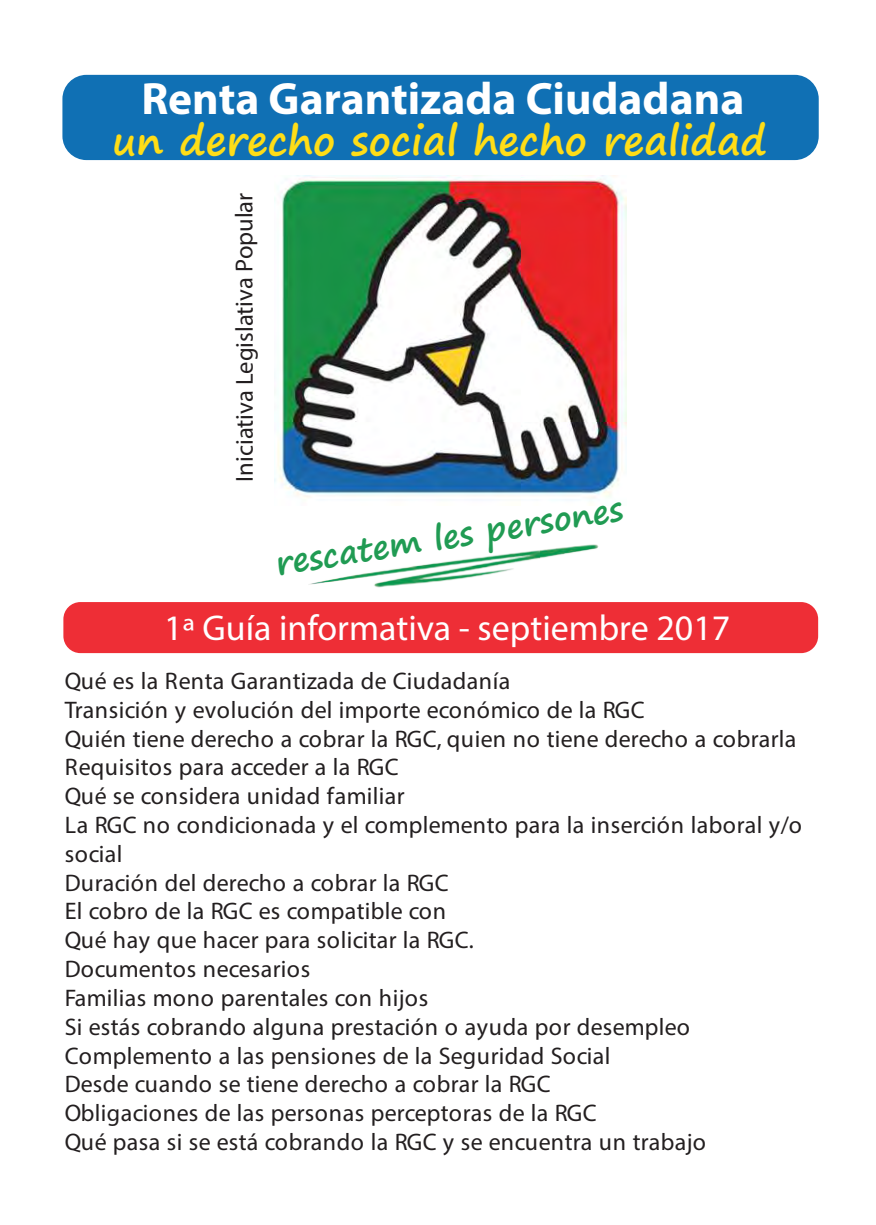
<style>
.page{position:relative;width:876px;height:1225px;background:#fff}
.page>*{position:absolute;margin:0;border:0;box-sizing:border-box;transform-origin:0 0}
.t1{font:700 45.4px "Myriad Pro";color:#fff}
.t2{font:700 40px "Segoe Print";color:#ffdd17}
.t3{font:36px "Myriad Pro";color:#fff}
.t4{font:700 32.4px "Segoe Print";color:#209b53}
.t5{font:24.6px "Myriad Pro";color:#231f20}
.t6{font:24px/28.8px "Myriad Pro";letter-spacing:.015em;color:#231f20}
</style>
<div class="page">
<img style="left:275px;top:175px;width:352px;height:325px">
<div style="left:63px;top:602px;width:755px;height:51px;background:#ee2e36;border-radius:17px"></div>
<div style="left:62px;top:75px;width:757px;height:85px;background:#1070b4;border-radius:24px"></div>
<img style="left:308px;top:544px;width:291px;height:44px">
<h1 class="t1" style="left:141px;top:69px;width:604px">Renta Garantizada Ciudadana</h1>
<h2 class="t2" style="left:112px;top:104px;width:656px">un derecho social hecho realidad</h2>
<p class="t5" style="left:229px;top:482px;width:290px;rotate:-90deg">Iniciativa Legislativa Popular</p>
<h3 class="t4" style="left:271px;top:534px;width:352px;rotate:-9deg">rescatem les persones</h3>
<h3 class="t3" style="left:164px;top:606px;width:568px">1ª Guía informativa - septiembre 2017</h3>
<p class="t6" style="left:65px;top:666px;width:739px">Qué es la Renta Garantizada de Ciudadanía<br>Transición y evolución del importe económico de la RGC<br>Quién tiene derecho a cobrar la RGC, quien no tiene derecho a cobrarla Requisitos para acceder a la RGC<br>Qué se considera unidad familiar<br>La RGC no condicionada y el complemento para la inserción laboral y/o social<br>Duración del derecho a cobrar la RGC<br>El cobro de la RGC es compatible con<br>Qué hay que hacer para solicitar la RGC.<br>Documentos necesarios<br>Familias mono parentales con hijos<br>Si estás cobrando alguna prestación o ayuda por desempleo Complemento a las pensiones de la Seguridad Social<br>Desde cuando se tiene derecho a cobrar la RGC<br>Obligaciones de las personas perceptoras de la RGC<br>Qué pasa si se está cobrando la RGC y se encuentra un trabajo</p>
</div>
